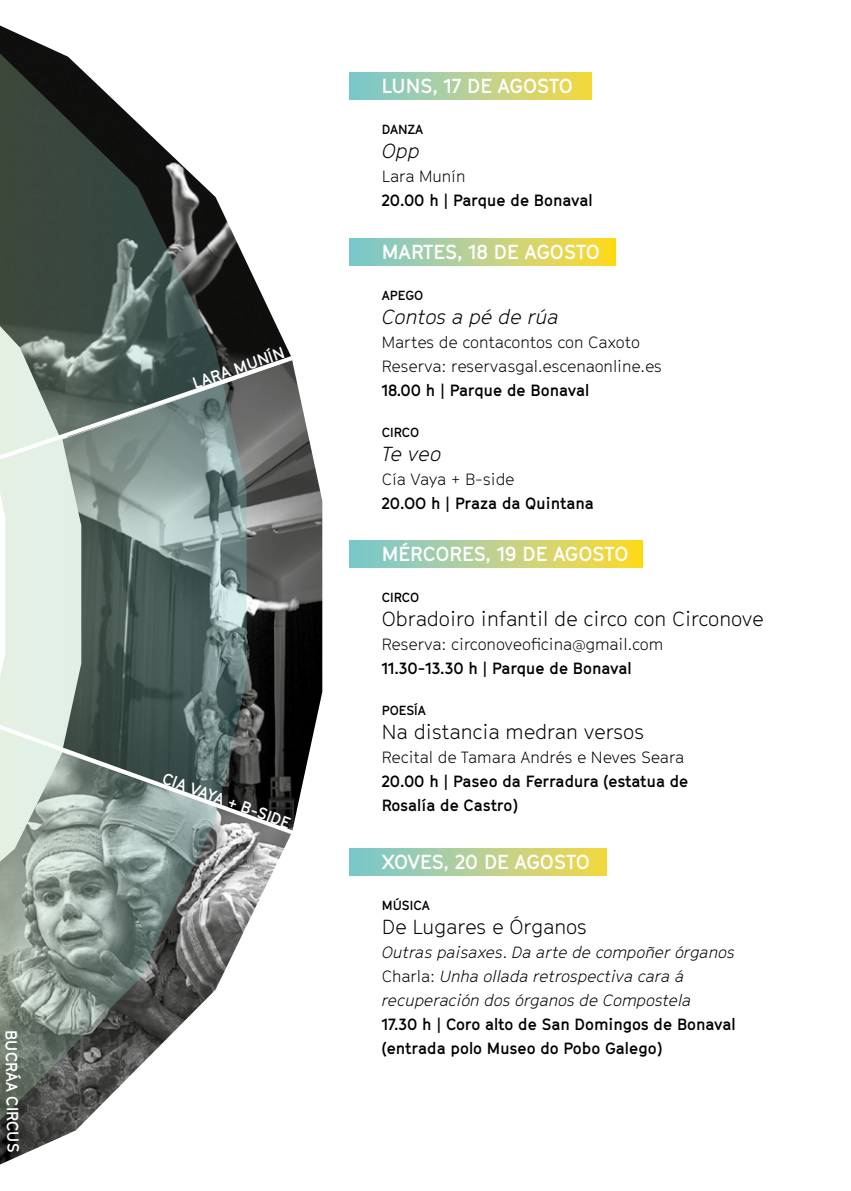
<style>
.page{position:relative;width:851px;height:1191px;background:#fff}
.page>*{position:absolute;margin:0;border:0;box-sizing:border-box;transform-origin:0 0}
.t1{font:300 20px "GT Cinetype";color:#000}
.t2{font:700 20px "GT Cinetype";color:#fff}
.t3{font:italic 300 20px "GT Cinetype";color:#000}
.t4{font:700 16px/24px "GT Cinetype";color:#000}
.t5{font:300 16px/24px "GT Cinetype";color:#000}
.t6{font:italic 300 16px/24px "GT Cinetype";color:#000}
.t7{font:700 16px "GT Cinetype";color:#fff}
.t8{font:700 13px "GT Cinetype";color:#000}
.s1{font-style:normal}
</style>
<div class="page">
<div style="left:350px;top:72px;width:241px;height:27px;background:linear-gradient(to right,#79c8d6,#f7d947)"></div>
<svg style="left:350px;top:238px;width:265px;height:27px;background:#bdd084"></svg>
<svg style="left:350px;top:540px;width:292px;height:27px;background:#bdd085"></svg>
<div style="left:350px;top:848px;width:256px;height:27px;background:linear-gradient(to right,#79c7d6,#f5d84b)"></div>
<img style="left:247px;top:263px;width:32px;height:68px">
<img style="left:247px;top:483px;width:75px;height:205px">
<img style="left:247px;top:848px;width:37px;height:77px">
<svg style="left:0;top:25px;width:247px;height:1140px"></svg>
<svg style="left:0;top:331px;width:319px;height:152px;background:#808b87"></svg>
<svg style="left:0;top:688px;width:323px;height:160px;background:#7b8682"></svg>
<p class="t7" style="left:21px;top:1029px;width:124px;rotate:89deg">BUCRÁA CIRCUS</p>
<p class="t7" style="left:190px;top:374px;width:98px;rotate:-19deg">LARA MUNÍN</p>
<p class="t7" style="left:166px;top:768px;width:136px;rotate:20deg">CIA VAYA + B-SIDE</p>
<p class="t2" style="left:382px;top:74px;width:193px">LUNS, 17 DE AGOSTO</p>
<p class="t8" style="left:382px;top:122px;width:43px">DANZA</p>
<p class="t3" style="left:382px;top:139px;width:39px">Opp</p>
<p class="t5" style="left:382px;top:164px;width:85px">Lara Munín</p>
<p class="t4" style="left:382px;top:188px;width:212px">20.00 h | Parque de Bonaval</p>
<p class="t2" style="left:382px;top:239px;width:219px">MARTES, 18 DE AGOSTO</p>
<p class="t8" style="left:382px;top:287px;width:43px">APEGO</p>
<p class="t3" style="left:382px;top:305px;width:178px">Contos a pé de rúa</p>
<p class="t5" style="left:382px;top:330px;width:281px">Martes de contacontos con Caxoto<br>Reserva: reservasgal.escenaonline.es</p>
<p class="t4" style="left:382px;top:378px;width:209px">18.00 h | Parque de Bonaval</p>
<p class="t8" style="left:382px;top:424px;width:39px">CIRCO</p>
<p class="t3" style="left:382px;top:442px;width:61px">Te veo</p>
<p class="t5" style="left:382px;top:467px;width:134px">Cía Vaya + B-side</p>
<p class="t4" style="left:382px;top:491px;width:213px">20.OO h | Praza da Quintana</p>
<p class="t2" style="left:382px;top:542px;width:248px">MÉRCORES, 19 DE AGOSTO</p>
<p class="t8" style="left:382px;top:589px;width:39px">CIRCO</p>
<p class="t1" style="left:382px;top:607px;width:383px">Obradoiro infantil de circo con Circonove</p>
<p class="t5" style="left:382px;top:632px;width:283px">Reserva: circonoveoficina@gmail.com</p>
<p class="t4" style="left:382px;top:656px;width:251px">11.30-13.30 h | Parque de Bonaval</p>
<p class="t8" style="left:382px;top:702px;width:46px">POESÍA</p>
<p class="t1" style="left:382px;top:720px;width:263px">Na distancia medran versos</p>
<p class="t5" style="left:382px;top:745px;width:304px">Recital de Tamara Andrés e Neves Seara</p>
<p class="t4" style="left:382px;top:769px;width:308px">20.00 h | Paseo da Ferradura (estatua de<br>Rosalía de Castro)</p>
<p class="t2" style="left:382px;top:850px;width:209px">XOVES, 20 DE AGOSTO</p>
<p class="t8" style="left:382px;top:897px;width:49px">MÚSICA</p>
<p class="t1" style="left:382px;top:915px;width:206px">De Lugares e Órganos</p>
<p class="t6" style="left:382px;top:940px;width:354px">Outras paisaxes. Da arte de compoñer órganos<br><span class="s1">Charla:</span> Unha ollada retrospectiva cara á recuperación dos órganos de Compostela</p>
<p class="t4" style="left:382px;top:1012px;width:355px">17.30 h | Coro alto de San Domingos de Bonaval (entrada polo Museo do Pobo Galego)</p>
</div>
